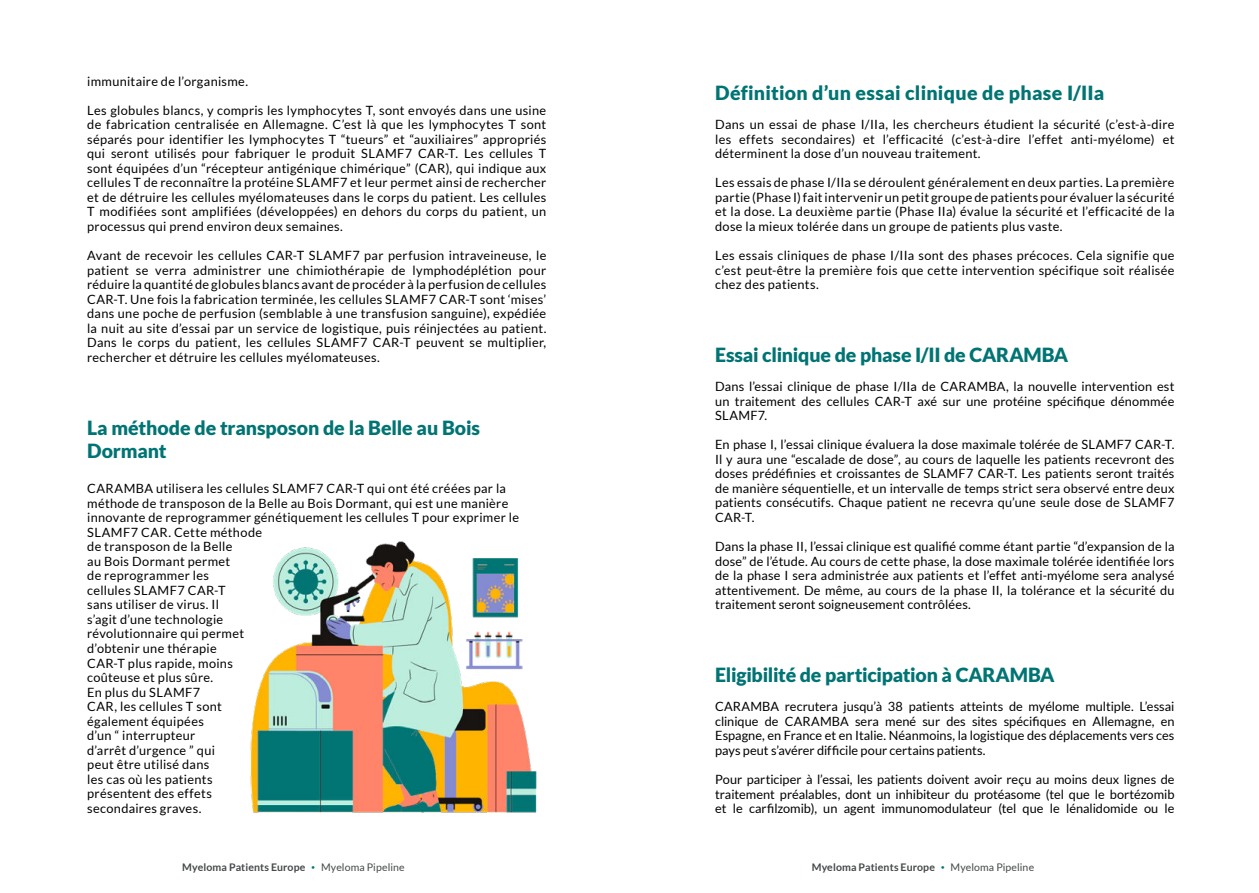
<style>
.page{position:relative;width:1259px;height:893px;background:#fff}
.page>*{position:absolute;margin:0;border:0;box-sizing:border-box;transform-origin:0 0}
.t1{font:900 19.5px/23.4px "Lato";letter-spacing:-.005em;color:#007473}
.t2{font:12.75px/14.5px "Lato";letter-spacing:.025em;color:#000;text-align:justify}
.t3{font:700 10.5px "Lato";letter-spacing:.01em;color:#444849}
.s1{font-weight:900;font-size:12px;color:#007473}
.s2{font-weight:400}
</style>
<div class="page">
<img style="left:250px;top:541px;width:287px;height:271px">
<p class="t2" style="left:87px;top:74px;width:162px">immunitaire de l’organisme.</p>
<p class="t2" style="left:87px;top:103px;width:461px">Les globules blancs, y compris les lymphocytes T, sont envoyés dans une usine de fabrication centralisée en Allemagne. C’est là que les lymphocytes T sont séparés pour identifier les lymphocytes T “tueurs” et “auxiliaires” appropriés qui seront utilisés pour fabriquer le produit SLAMF7 CAR-T. Les cellules T sont équipées d’un “récepteur antigénique chimérique” (CAR), qui indique aux cellules T de reconnaître la protéine SLAMF7 et leur permet ainsi de rechercher et de détruire les cellules myélomateuses dans le corps du patient. Les cellules T modifiées sont amplifiées (développées) en dehors du corps du patient, un processus qui prend environ deux semaines.</p>
<p class="t2" style="left:87px;top:248px;width:461px">Avant de recevoir les cellules CAR-T SLAMF7 par perfusion intraveineuse, le patient se verra administrer une chimiothérapie de lymphodéplétion pour réduire la quantité de globules blancs avant de procéder à la perfusion de cellules CAR-T. Une fois la fabrication terminée, les cellules SLAMF7 CAR-T sont ‘mises’ dans une poche de perfusion (semblable à une transfusion sanguine), expédiée la nuit au site d’essai par un service de logistique, puis réinjectées au patient.<br>Dans le corps du patient, les cellules SLAMF7 CAR-T peuvent se multiplier, rechercher et détruire les cellules myélomateuses.</p>
<h1 class="t1" style="left:87px;top:417px;width:394px">La méthode de transposon de la Belle au Bois<br>Dormant</h1>
<p class="t2" style="left:87px;top:481px;width:433px;text-align:left">CARAMBA utilisera les cellules SLAMF7 CAR-T qui ont été créées par la méthode de transposon de la Belle au Bois Dormant, qui est une manière innovante de reprogrammer génétiquement les cellules T pour exprimer le<br>SLAMF7 CAR. Cette méthode<br>de transposon de la Belle<br>au Bois Dormant permet<br>de reprogrammer les<br>cellules SLAMF7 CAR-T<br>sans utiliser de virus. Il<br>s’agit d’une technologie<br>révolutionnaire qui permet<br>d’obtenir une thérapie<br>CAR-T plus rapide, moins<br>coûteuse et plus sûre.<br>En plus du SLAMF7<br>CAR, les cellules T sont<br>également équipées<br>d’un “ interrupteur<br>d’arrêt d’urgence ” qui<br>peut être utilisé dans<br>les cas où les patients<br>présentent des effets<br>secondaires graves.</p>
<h1 class="t1" style="left:715px;top:82px;width:391px">Définition d’un essai clinique de phase I/IIa</h1>
<p class="t2" style="left:715px;top:117px;width:461px">Dans un essai de phase I/IIa, les chercheurs étudient la sécurité (c’est-à-dire les effets secondaires) et l’efficacité (c’est-à-dire l’effet anti-myélome) et déterminent la dose d’un nouveau traitement.</p>
<p class="t2" style="left:715px;top:176px;width:461px">Les essais de phase I/IIa se déroulent généralement en deux parties. La première partie (Phase I) fait intervenir un petit groupe de patients pour évaluer la sécurité et la dose. La deuxième partie (Phase IIa) évalue la sécurité et l’efficacité de la dose la mieux tolérée dans un groupe de patients plus vaste.</p>
<p class="t2" style="left:715px;top:248px;width:461px">Les essais cliniques de phase I/IIa sont des phases précoces. Cela signifie que c’est peut-être la première fois que cette intervention spécifique soit réalisée chez des patients.</p>
<h1 class="t1" style="left:715px;top:344px;width:355px">Essai clinique de phase I/II de CARAMBA</h1>
<p class="t2" style="left:715px;top:379px;width:461px">Dans l’essai clinique de phase I/IIa de CARAMBA, la nouvelle intervention est un traitement des cellules CAR-T axé sur une protéine spécifique dénommée SLAMF7.</p>
<p class="t2" style="left:715px;top:437px;width:461px">En phase I, l’essai clinique évaluera la dose maximale tolérée de SLAMF7 CAR-T.<br>Il y aura une “escalade de dose”, au cours de laquelle les patients recevront des doses prédéfinies et croissantes de SLAMF7 CAR-T. Les patients seront traités de manière séquentielle, et un intervalle de temps strict sera observé entre deux patients consécutifs. Chaque patient ne recevra qu’une seule dose de SLAMF7<br>CAR-T.</p>
<p class="t2" style="left:715px;top:539px;width:461px">Dans la phase II, l’essai clinique est qualifié comme étant partie “d’expansion de la dose” de l’étude. Au cours de cette phase, la dose maximale tolérée identifiée lors de la phase I sera administrée aux patients et l’effet anti-myélome sera analysé attentivement. De même, au cours de la phase II, la tolérance et la sécurité du traitement seront soigneusement contrôlées.</p>
<h1 class="t1" style="left:715px;top:664px;width:341px">Eligibilité de participation à CARAMBA</h1>
<p class="t2" style="left:715px;top:699px;width:461px">CARAMBA recrutera jusqu’à 38 patients atteints de myélome multiple. L’essai clinique de CARAMBA sera mené sur des sites spécifiques en Allemagne, en Espagne, en France et en Italie. Néanmoins, la logistique des déplacements vers ces pays peut s’avérer difficile pour certains patients.</p>
<p class="t2" style="left:715px;top:772px;width:461px">Pour participer à l’essai, les patients doivent avoir reçu au moins deux lignes de traitement préalables, dont un inhibiteur du protéasome (tel que le bortézomib et le carfilzomib), un agent immunomodulateur (tel que le lénalidomide ou le</p>
<p class="t3" style="left:182px;top:863px;width:224px">Myeloma Patients Europe <span class="s1">·</span> <span class="s2">Myeloma Pipeline</span></p>
<p class="t3" style="left:812px;top:863px;width:224px">Myeloma Patients Europe <span class="s1">·</span> <span class="s2">Myeloma Pipeline</span></p>
</div>
